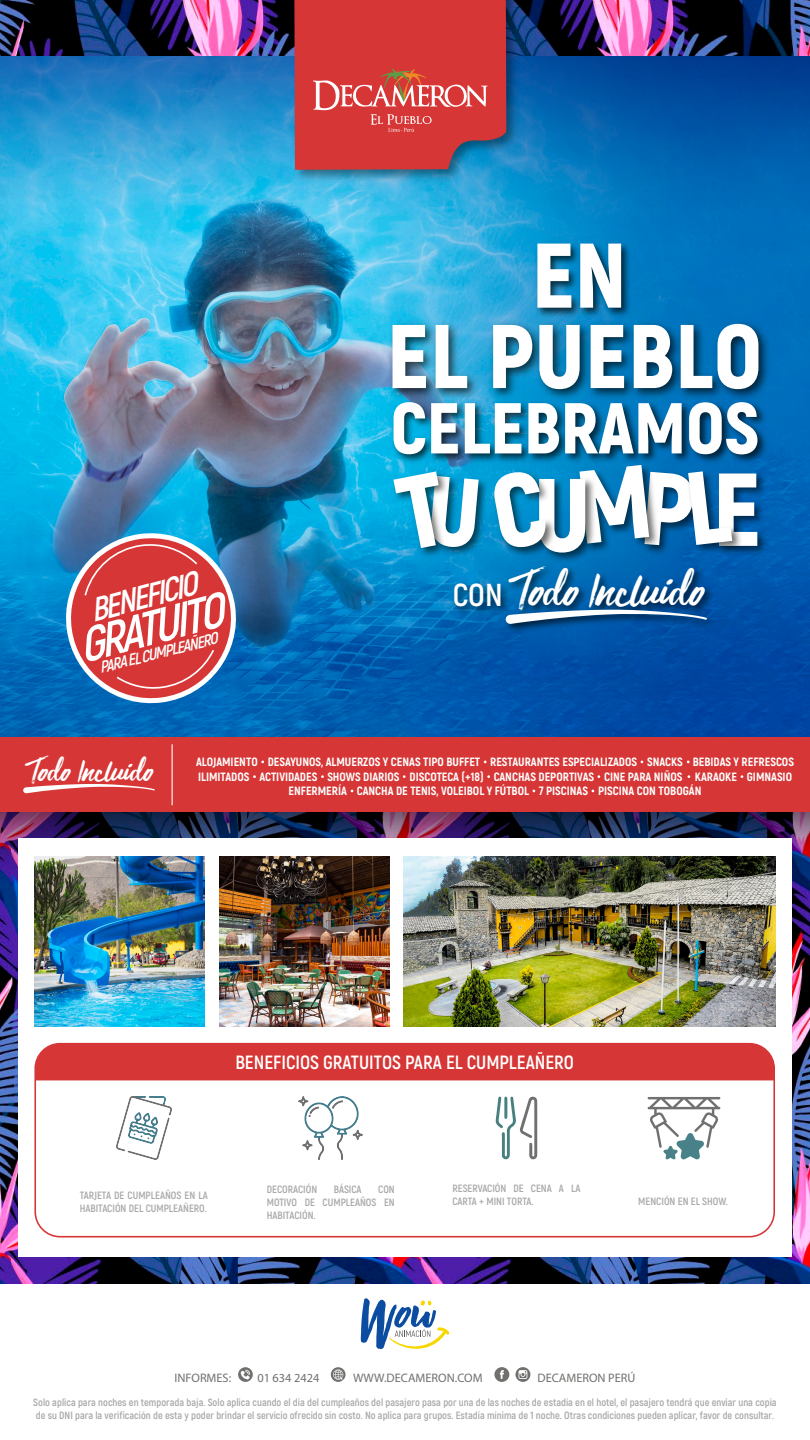
<style>
.page{position:relative;width:810px;height:1440px;background:#fff}
.page>*{position:absolute;margin:0;border:0;box-sizing:border-box;transform-origin:0 0}
.t1{font:900 91.57px "Akrobat";color:#fff}
.t2{font:900 90.15px "Akrobat";letter-spacing:.01em;color:#fff}
.t3{font:900 71.85px "Akrobat";color:#fff}
.t4{font:48.07px "Viva Beautiful Pro B";color:#fff}
.t5{font:italic 700 47.7px "Akrobat";color:#fff}
.t6{font:italic 700 32.78px "Akrobat";color:#fff}
.t7{font:31.5px "Viva Beautiful Pro B";color:#fff}
.t8{font:700 19.2px "Akrobat";color:#fff}
.t9{font:italic 700 16.05px "Akrobat";color:#fff}
.t10{font:12.3px "Myriad Pro";color:#71706e}
.t11{font:800 12px/14.4px "Akrobat";color:#fff;text-align:center}
.t12{font:700 10.57px/12.7px "Akrobat";color:#a8a8a8}
.t13{font:700 10.5px/12.6px "Akrobat";color:#a8a8a8}
.s1{font-family:"Akrobat";font-weight:700;font-size:31.72px}
.s2{font-family:"Viva Beautiful Pro"}
</style>
<div class="page">
<img style="left:0;top:893px;width:810px;height:390px">
<img style="left:0;top:812px;width:810px;height:81px">
<svg style="left:361px;top:1298px;width:89px;height:52px"></svg>
<svg style="left:238px;top:1367px;width:15px;height:15px"></svg>
<svg style="left:241px;top:1370px;width:9px;height:9px"></svg>
<div style="left:494px;top:1367px;width:15px;height:15px;background:#71706e;border-radius:50%"></div>
<svg style="left:500px;top:1370px;width:4px;height:9px"></svg>
<svg style="left:515px;top:1367px;width:15px;height:15px"></svg>
<svg style="left:519px;top:1370px;width:8px;height:9px"></svg>
<svg style="left:331px;top:1367px;width:15px;height:15px"></svg>
<svg style="left:333px;top:1370px;width:10px;height:10px"></svg>
<div style="left:18px;top:838px;width:774px;height:418px;background:#fff"></div>
<div style="left:34px;top:1043px;width:741px;height:195px;border:2px solid #d63635;border-radius:25px"></div>
<div style="left:35px;top:1044px;width:739px;height:36px;background:#d63635"></div>
<svg style="left:648px;top:1097px;width:72px;height:63px"></svg>
<svg style="left:496px;top:1096px;width:41px;height:64px"></svg>
<img style="left:298px;top:1096px;width:65px;height:64px">
<img style="left:116px;top:1097px;width:56px;height:62px">
<img style="left:35px;top:857px;width:170px;height:170px">
<img style="left:220px;top:857px;width:170px;height:170px">
<img style="left:404px;top:857px;width:371px;height:170px">
<img style="left:0;top:246px;width:302px;height:211px">
<svg style="left:0;top:55px;width:302px;height:191px;background:#2e9ed5"></svg>
<svg style="left:302px;top:55px;width:508px;height:402px;background:#197ebe"></svg>
<svg style="left:0;top:457px;width:810px;height:281px;background:#0b6bb1"></svg>
<div style="left:0;top:738px;width:810px;height:74px;background:#d63635"></div>
<svg style="left:23px;top:784px;width:132px;height:9px"></svg>
<hr style="left:172px;top:744px;width:1px;height:61px;background:#fff">
<img style="left:0;top:0;width:810px;height:55px">
<img style="left:452px;top:487px;width:37px;height:73px">
<img style="left:640px;top:553px;width:43px;height:5px">
<img style="left:714px;top:487px;width:56px;height:72px">
<img style="left:683px;top:553px;width:62px;height:5px">
<img style="left:598px;top:553px;width:64px;height:4px">
<img style="left:559px;top:553px;width:39px;height:7px">
<img style="left:489px;top:487px;width:70px;height:73px">
<svg style="left:492px;top:487px;width:265px;height:66px"></svg>
<img style="left:389px;top:487px;width:63px;height:74px">
<svg style="left:393px;top:487px;width:86px;height:61px"></svg>
<img style="left:448px;top:560px;width:272px;height:97px">
<svg style="left:505px;top:610px;width:202px;height:14px"></svg>
<img style="left:380px;top:304px;width:398px;height:125px">
<img style="left:527px;top:225px;width:113px;height:122px">
<img style="left:386px;top:388px;width:386px;height:99px">
<svg style="left:58px;top:525px;width:181px;height:187px;background:#985c71"></svg>
<img style="left:288px;top:0;width:235px;height:186px">
<svg style="left:294px;top:0;width:212px;height:170px;background:#cd4243"></svg>
<h1 class="t1" style="left:532px;top:216px;width:97px">EN</h1>
<h2 class="t2" style="left:387px;top:298px;width:377px">EL PUEBLO</h2>
<h3 class="t6" style="left:85px;top:591px;width:111px;rotate:-15deg">BENEFICIO</h3>
<h3 class="t5" style="left:71px;top:619px;width:150px;rotate:-15deg">GRATUITO</h3>
<h3 class="t9" style="left:97px;top:658px;width:123px;rotate:-14deg">PARA EL CUMPLEAÑERO</h3>
<h3 class="t3" style="left:391px;top:382px;width:370px">CELEBRAMOS</h3>
<h3 class="t4" style="left:453px;top:559px;width:254px"><span class="s1">CON</span> <span class="s2">T</span>odo Incluido</h3>
<h3 class="t7" style="left:31px;top:751px;width:124px"><span class="s2">T</span>odo Incluido</h3>
<p class="t11" style="left:196px;top:755px;width:600px">ALOJAMIENTO DESAYUNOS, ALMUERZOS Y CENAS TIPO BUFFET RESTAURANTES ESPECIALIZADOS SNACKS BEBIDAS Y REFRESCOS<br>ILIMITADOS ACTIVIDADES SHOWS DIARIOS DISCOTECA (+18) CANCHAS DEPORTIVAS CINE PARA NIÑOS KARAOKE GIMNASIO<br>ENFERMERÍA CANCHA DE TENIS, VOLEIBOL Y FÚTBOL 7 PISCINAS PISCINA CON TOBOGÁN</p>
<h3 class="t8" style="left:235px;top:1051px;width:340px">BENEFICIOS GRATUITOS PARA EL CUMPLEAÑERO</h3>
<p class="t12" style="left:80px;top:1189px;width:130px">TARJETA DE CUMPLEAÑOS EN LA<br>HABITACIÓN DEL CUMPLEAÑERO.</p>
<p class="t12" style="left:267px;top:1183px;width:52px">DECORACIÓN</p>
<p class="t12" style="left:334px;top:1183px;width:29px">BÁSICA</p>
<p class="t12" style="left:267px;top:1183px;width:130px;text-align:justify;text-indent:111px">CON MOTIVO DE CUMPLEAÑOS EN HABITACIÓN.</p>
<p class="t12" style="left:452px;top:1182px;width:130px">RESERVACIÓN DE CENA A LA<br>CARTA + MINI TORTA.</p>
<p class="t12" style="left:638px;top:1195px;width:91px">MENCIÓN EN EL SHOW.</p>
<p class="t10" style="left:174px;top:1370px;width:58px">INFORMES:</p>
<p class="t10" style="left:257px;top:1370px;width:64px">01 634 2424</p>
<p class="t10" style="left:353px;top:1370px;width:131px">WWW.DECAMERON.COM</p>
<p class="t10" style="left:537px;top:1370px;width:100px">DECAMERON PERÚ</p>
<p class="t13" style="left:33px;top:1396px;width:745px">Solo aplica para noches en temporada baja. Solo aplica cuando el día del cumpleaños del pasajero pasa por una de las noches de estadía en el hotel, el pasajero tendrá que enviar una copia de su DNI para la verificación de esta y poder brindar el servicio ofrecido sin costo. No aplica para grupos. Estadía mínima de 1 noche. Otras condiciones pueden aplicar, favor de consultar.</p>
</div>
